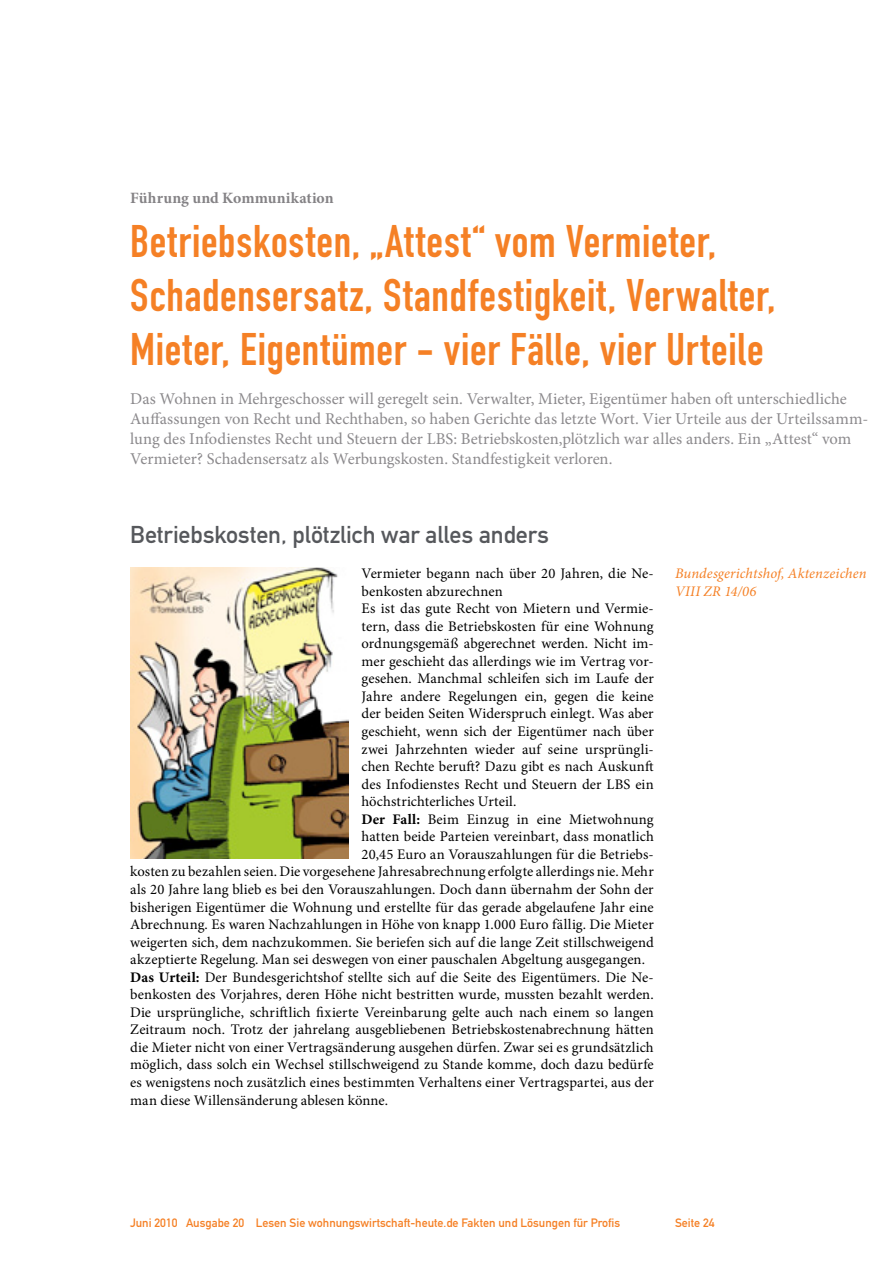
<style>
.page{position:relative;width:893px;height:1263px;background:#fff}
.page>*{position:absolute;margin:0;border:0;box-sizing:border-box;transform-origin:0 0}
.t1{font:45px/54px "DIN Engschrift";letter-spacing:.02em;color:#f58025}
.t2{font:24px "DIN Mittelschrift";letter-spacing:-.005em;color:#56585c}
.t3{font:16.5px/19.8px "Minion Pro";color:#8b898c}
.t4{font:700 15.75px "Minion Pro";letter-spacing:.01em;color:#848285}
.t5{font:14.7px "Minion Pro";letter-spacing:.005em;color:#000}
.t6{font:italic 14.7px/17.5px "Minion Pro";letter-spacing:.01em;color:#f58025}
.t7{font:12px "DIN Mittelschrift";color:#f58025}
.s1{font-weight:700}
</style>
<div class="page">
<img style="left:130px;top:567px;width:219px;height:292px">
<p class="t4" style="left:130px;top:187px;width:205px">Führung und Kommunikation</p>
<h1 class="t1" style="left:130px;top:214px;width:647px">Betriebskosten, „Attest“ vom Vermieter,<br>Schadensersatz, Standfestigkeit, Verwalter,<br>Mieter, Eigentümer - vier Fälle, vier Urteile</h1>
<p class="t3" style="left:130px;top:389px;width:740px">Das Wohnen in Mehrgeschosser will geregelt sein. Verwalter, Mieter, Eigentümer haben oft unterschiedliche Auffassungen von Recht und Rechthaben, so haben Gerichte das letzte Wort. Vier Urteile aus der Urteilssamm&shy;lung des Infodienstes Recht und Steuern der LBS: Betriebskosten,plötzlich war alles anders. Ein „Attest“ vom Vermieter? Schadensersatz als Werbungskosten. Standfestigkeit verloren.</p>
<h2 class="t2" style="left:130px;top:520px;width:420px">Betriebskosten, plötzlich war alles anders</h2>
<p class="t5" style="left:362px;top:563px;width:294px">Vermieter begann nach über 20 Jahren, die Ne-</p>
<p class="t5" style="left:362px;top:581px;width:143px">benkosten abzurechnen</p>
<p class="t5" style="left:362px;top:599px;width:294px">Es ist das gute Recht von Mietern und Vermie-</p>
<p class="t5" style="left:362px;top:616px;width:294px">tern, dass die Betriebskosten für eine Wohnung</p>
<p class="t5" style="left:362px;top:634px;width:294px">ordnungsgemäß abgerechnet werden. Nicht im-</p>
<p class="t5" style="left:362px;top:651px;width:294px">mer geschieht das allerdings wie im Vertrag vor-</p>
<p class="t5" style="left:362px;top:669px;width:294px">gesehen. Manchmal schleifen sich im Laufe der</p>
<p class="t5" style="left:362px;top:686px;width:294px">Jahre andere Regelungen ein, gegen die keine</p>
<p class="t5" style="left:362px;top:704px;width:294px">der beiden Seiten Widerspruch einlegt. Was aber</p>
<p class="t5" style="left:362px;top:721px;width:294px">geschieht, wenn sich der Eigentümer nach über</p>
<p class="t5" style="left:362px;top:739px;width:294px">zwei Jahrzehnten wieder auf seine ursprüngli-</p>
<p class="t5" style="left:362px;top:756px;width:294px">chen Rechte beruft? Dazu gibt es nach Auskunft</p>
<p class="t5" style="left:362px;top:774px;width:294px">des Infodienstes Recht und Steuern der LBS ein</p>
<p class="t5" style="left:362px;top:792px;width:156px">höchstrichterliches Urteil.</p>
<p class="t5" style="left:362px;top:809px;width:294px"><span class="s1">Der Fall:</span> Beim Einzug in eine Mietwohnung</p>
<p class="t5" style="left:362px;top:827px;width:294px">hatten beide Parteien vereinbart, dass monatlich</p>
<p class="t5" style="left:362px;top:844px;width:294px">20,45 Euro an Vorauszahlungen für die Betriebs-</p>
<p class="t5" style="left:130px;top:862px;width:525px">kosten zu bezahlen seien. Die vorgesehene Jahresabrechnung erfolgte allerdings nie. Mehr</p>
<p class="t5" style="left:130px;top:879px;width:525px">als 20 Jahre lang blieb es bei den Vorauszahlungen. Doch dann übernahm der Sohn der</p>
<p class="t5" style="left:130px;top:897px;width:525px">bisherigen Eigentümer die Wohnung und erstellte für das gerade abgelaufene Jahr eine</p>
<p class="t5" style="left:130px;top:914px;width:525px">Abrechnung. Es waren Nachzahlungen in Höhe von knapp 1.000 Euro fällig. Die Mieter</p>
<p class="t5" style="left:130px;top:932px;width:525px">weigerten sich, dem nachzukommen. Sie beriefen sich auf die lange Zeit stillschweigend</p>
<p class="t5" style="left:130px;top:950px;width:516px">akzeptierte Regelung. Man sei deswegen von einer pauschalen Abgeltung ausgegangen.</p>
<p class="t5" style="left:130px;top:967px;width:525px"><span class="s1">Das Urteil:</span> Der Bundesgerichtshof stellte sich auf die Seite des Eigentümers. Die Ne-</p>
<p class="t5" style="left:130px;top:985px;width:525px">benkosten des Vorjahres, deren Höhe nicht bestritten wurde, mussten bezahlt werden.</p>
<p class="t5" style="left:130px;top:1002px;width:525px">Die ursprüngliche, schriftlich fixierte Vereinbarung gelte auch nach einem so langen</p>
<p class="t5" style="left:130px;top:1020px;width:525px">Zeitraum noch. Trotz der jahrelang ausgebliebenen Betriebskostenabrechnung hätten</p>
<p class="t5" style="left:130px;top:1037px;width:525px">die Mieter nicht von einer Vertragsänderung ausgehen dürfen. Zwar sei es grundsätzlich</p>
<p class="t5" style="left:130px;top:1055px;width:525px">möglich, dass solch ein Wechsel stillschweigend zu Stande komme, doch dazu bedürfe</p>
<p class="t5" style="left:130px;top:1072px;width:525px">es wenigstens noch zusätzlich eines bestimmten Verhaltens einer Vertragspartei, aus der</p>
<p class="t5" style="left:130px;top:1090px;width:260px">man diese Willensänderung ablesen könne.</p>
<p class="t6" style="left:675px;top:564px;width:193px">Bundesgerichtshof, Aktenzeichen<br>VIII ZR 14/06</p>
<p class="t7" style="left:130px;top:1216px;width:492px">Juni 2010 Ausgabe 20 Lesen Sie wohnungswirtschaft-heute.de Fakten und Lösungen für Profis</p>
<p class="t7" style="left:675px;top:1216px;width:41px">Seite 24</p>
</div>
